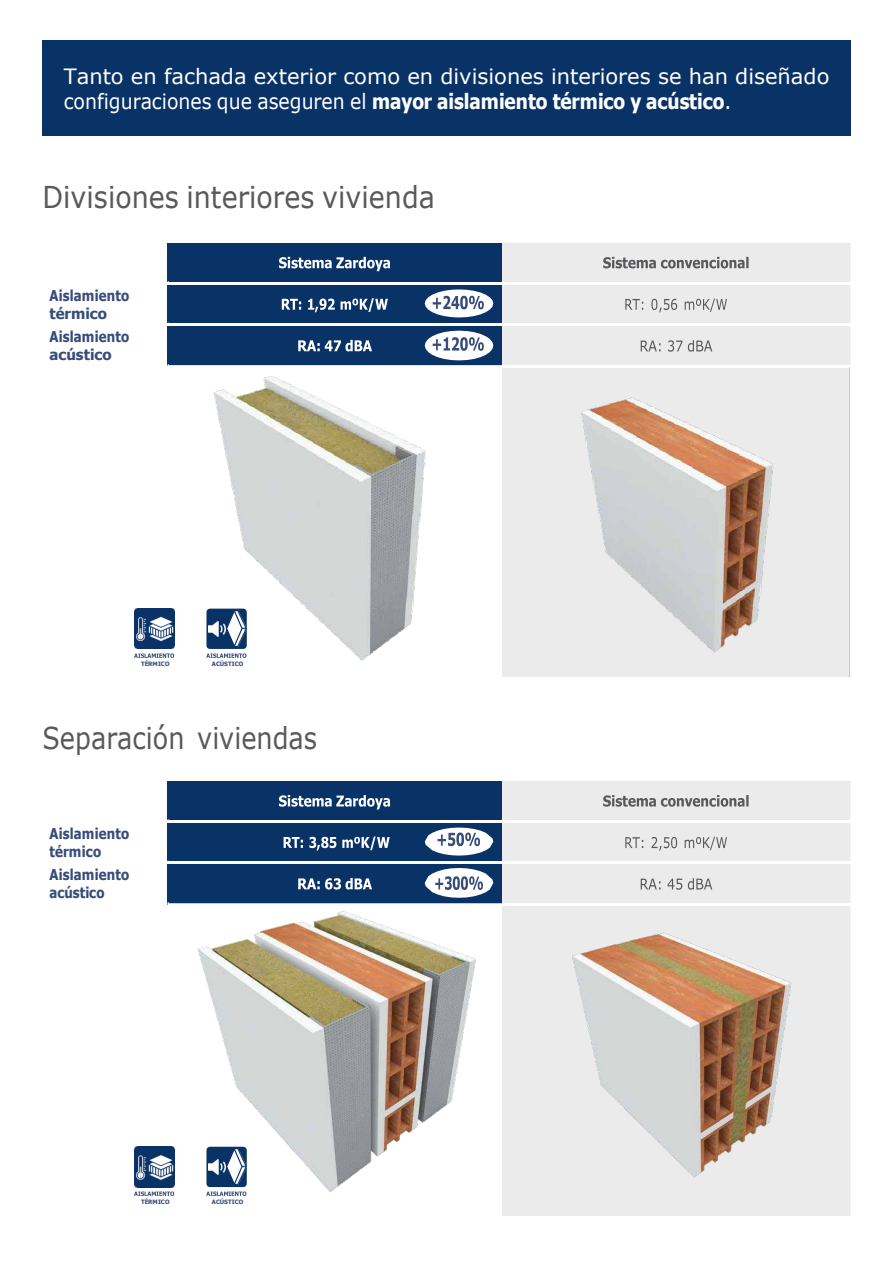
<style>
.page{position:relative;width:894px;height:1264px;background:#fff}
.page>*{position:absolute;margin:0;border:0;box-sizing:border-box;transform-origin:0 0}
.t1{font:30px "Verdana";color:#58595b;scale:.89 1}
.t2{font:30px "Verdana";color:#58595b;scale:.85 1}
.t3{font:21px "Verdana";color:#fff}
.t4{font:700 21px "Tahoma";color:#fff;scale:.9 1}
.t5{font:700 15px/18.1px "Tahoma";letter-spacing:.01em;color:#384c7b;scale:.88 1}
.t6{font:700 6px "Tahoma";color:#384c7b}
.s1{font-family:"Verdana";font-weight:400}
</style>
<div class="page">
<div style="left:42px;top:40px;width:808px;height:96px;background:#093266"></div>
<div style="left:167px;top:241px;width:335px;height:125px;background:#093266"></div>
<div style="left:502px;top:243px;width:348px;height:122px;background:#ebebec"></div>
<hr style="left:167px;top:240px;width:335px;height:3px;background:#fff">
<hr style="left:167px;top:282px;width:335px;height:2px;background:#fff">
<hr style="left:167px;top:323px;width:335px;height:3px;background:#fff">
<hr style="left:167px;top:365px;width:335px;height:2px;background:#fff">
<hr style="left:502px;top:282px;width:349px;height:2px;background:#fff">
<hr style="left:502px;top:323px;width:349px;height:3px;background:#fff">
<img style="left:169px;top:367px;width:681px;height:310px">
<img style="left:134px;top:608px;width:40px;height:40px">
<svg style="left:279px;top:257px;width:111px;height:14px"></svg>
<img style="left:602px;top:252px;width:149px;height:20px">
<svg style="left:603px;top:257px;width:145px;height:11px;background:#a9a9ab"></svg>
<img style="left:281px;top:298px;width:36px;height:15px">
<svg style="left:282px;top:299px;width:19px;height:10px"></svg>
<svg style="left:308px;top:298px;width:80px;height:14px"></svg>
<svg style="left:424px;top:289px;width:69px;height:71px"></svg>
<img style="left:624px;top:294px;width:106px;height:19px">
<svg style="left:625px;top:299px;width:18px;height:11px"></svg>
<svg style="left:651px;top:299px;width:26px;height:13px"></svg>
<svg style="left:684px;top:298px;width:42px;height:14px"></svg>
<img style="left:298px;top:339px;width:74px;height:13px">
<svg style="left:298px;top:340px;width:74px;height:11px"></svg>
<img style="left:639px;top:335px;width:75px;height:19px">
<svg style="left:640px;top:340px;width:20px;height:11px"></svg>
<svg style="left:668px;top:340px;width:44px;height:11px"></svg>
<img style="left:134px;top:651px;width:42px;height:16px">
<svg style="left:134px;top:653px;width:40px;height:4px"></svg>
<img style="left:206px;top:651px;width:42px;height:16px">
<svg style="left:206px;top:608px;width:41px;height:49px"></svg>
<div style="left:167px;top:779px;width:335px;height:125px;background:#093266"></div>
<div style="left:502px;top:781px;width:348px;height:434px;background:#ebebec"></div>
<hr style="left:167px;top:778px;width:335px;height:2px;background:#fff">
<hr style="left:167px;top:820px;width:335px;height:2px;background:#fff">
<hr style="left:167px;top:861px;width:335px;height:2px;background:#fff">
<hr style="left:167px;top:903px;width:335px;height:2px;background:#fff">
<hr style="left:502px;top:820px;width:349px;height:2px;background:#fff">
<hr style="left:502px;top:861px;width:349px;height:2px;background:#fff">
<hr style="left:502px;top:903px;width:349px;height:2px;background:#fff">
<img style="left:169px;top:911px;width:307px;height:281px">
<img style="left:503px;top:905px;width:346px;height:310px">
<img style="left:134px;top:1146px;width:40px;height:40px">
<svg style="left:279px;top:795px;width:111px;height:14px"></svg>
<img style="left:602px;top:790px;width:149px;height:19px">
<svg style="left:603px;top:795px;width:145px;height:11px;background:#ababac"></svg>
<img style="left:283px;top:837px;width:107px;height:14px">
<svg style="left:283px;top:837px;width:20px;height:10px"></svg>
<svg style="left:309px;top:836px;width:27px;height:14px"></svg>
<svg style="left:342px;top:836px;width:47px;height:14px"></svg>
<svg style="left:424px;top:827px;width:69px;height:28px"></svg>
<img style="left:624px;top:832px;width:106px;height:19px">
<svg style="left:625px;top:837px;width:18px;height:10px"></svg>
<svg style="left:651px;top:836px;width:26px;height:14px"></svg>
<svg style="left:684px;top:836px;width:42px;height:14px"></svg>
<img style="left:298px;top:889px;width:74px;height:1px">
<svg style="left:298px;top:878px;width:74px;height:11px"></svg>
<svg style="left:424px;top:868px;width:69px;height:29px"></svg>
<img style="left:639px;top:873px;width:75px;height:19px">
<svg style="left:640px;top:878px;width:20px;height:11px"></svg>
<svg style="left:667px;top:877px;width:45px;height:12px"></svg>
<img style="left:134px;top:1189px;width:42px;height:7px">
<svg style="left:134px;top:1191px;width:40px;height:4px"></svg>
<img style="left:206px;top:1189px;width:42px;height:7px">
<svg style="left:206px;top:1146px;width:41px;height:49px"></svg>
<h2 class="t3" style="left:64px;top:61px;width:767px">Tanto en fachada exterior como en divisiones interiores se han diseñado</h2>
<h2 class="t4" style="left:64px;top:86px;width:743px"><span class="s1">configuraciones que aseguren el</span> mayor aislamiento térmico y acústico<span class="s1">.</span></h2>
<h1 class="t1" style="left:42px;top:177px;width:442px">Divisiones interiores vivienda</h1>
<p class="t5" style="left:50px;top:287px;width:92px">Aislamiento térmico</p>
<p class="t5" style="left:50px;top:328px;width:92px">Aislamiento acústico</p>
<p class="t6" style="left:141px;top:659px;width:30px">TÉRMICO</p>
<p class="t6" style="left:212px;top:659px;width:33px">ACÚSTICO</p>
<h1 class="t2" style="left:42px;top:717px;width:324px">Separación viviendas</h1>
<p class="t5" style="left:50px;top:824px;width:92px">Aislamiento</p>
<p class="t5" style="left:50px;top:866px;width:92px">Aislamiento</p>
<p class="t5" style="left:50px;top:842px;width:60px">térmico</p>
<p class="t5" style="left:50px;top:884px;width:64px">acústico</p>
<p class="t6" style="left:141px;top:1196px;width:30px">TÉRMICO</p>
<p class="t6" style="left:212px;top:1196px;width:33px">ACÚSTICO</p>
</div>
